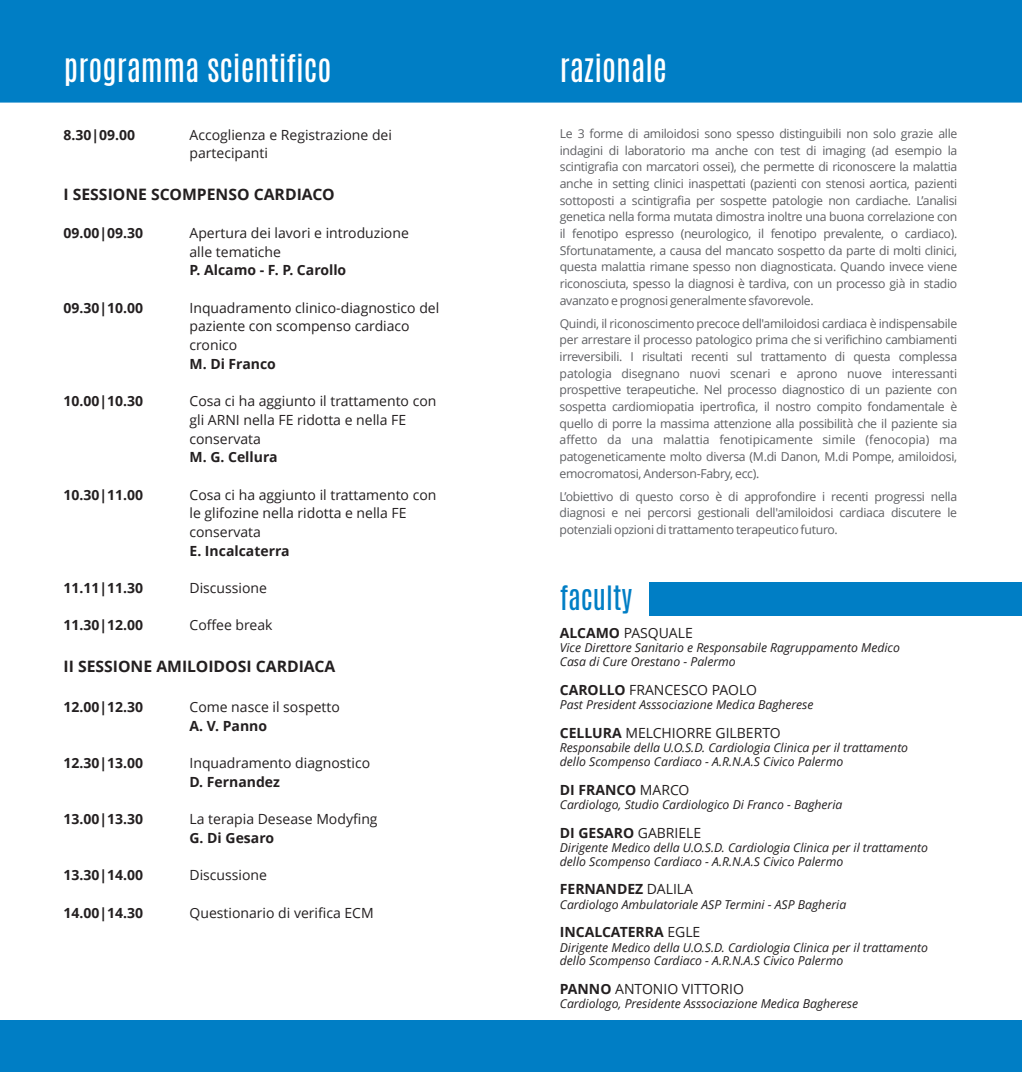
<style>
.page{position:relative;width:1022px;height:1072px;background:#fff}
.page>*{position:absolute;margin:0;border:0;box-sizing:border-box;transform-origin:0 0}
.t1{font:31.5px "Antonio";color:#fff}
.t2{font:28px "Antonio";color:#007ec5}
.t3{font:700 15.75px "Open Sans";color:#231f20}
.t4{font:14px/18.7px "Open Sans";color:#231f20}
.t5{font:700 14px "Open Sans";color:#231f20}
.t6{font:12.25px/16.6px "Open Sans";letter-spacing:-.025em;color:#5e5f63;text-align:justify}
.t7{font:italic 12.25px/13.7px "Open Sans";color:#231f20}
.s1{font-weight:700}
.s2{font-weight:400}
</style>
<div class="page">
<div style="left:0;top:0;width:1022px;height:103px;background:#007ec5"></div>
<div style="left:0;top:1020px;width:1022px;height:51px;background:#007ec5"></div>
<div style="left:649px;top:583px;width:373px;height:33px;background:#007ec5"></div>
<h1 class="t1" style="left:64px;top:46px;width:269px">programma scientifico</h1>
<p class="t5" style="left:63px;top:129px;width:73px">8.30|09.00</p>
<p class="t4" style="left:189px;top:127px;width:204px">Accoglienza e Registrazione dei partecipanti</p>
<p class="t3" style="left:64px;top:188px;width:273px">I SESSIONE SCOMPENSO CARDIACO</p>
<p class="t5" style="left:64px;top:227px;width:81px">09.00|09.30</p>
<p class="t4" style="left:190px;top:225px;width:221px">Apertura dei lavori e introduzione alle tematiche</p>
<p class="t5" style="left:190px;top:264px;width:158px">P. Alcamo - F. P. Carollo</p>
<p class="t5" style="left:64px;top:302px;width:81px">09.30|10.00</p>
<p class="t4" style="left:190px;top:300px;width:251px">Inquadramento clinico-diagnostico del paziente con scompenso cardiaco cronico</p>
<p class="t5" style="left:190px;top:358px;width:88px">M. Di Franco</p>
<p class="t5" style="left:64px;top:395px;width:81px">10.00|10.30</p>
<p class="t4" style="left:190px;top:393px;width:248px">Cosa ci ha aggiunto il trattamento con gli ARNI nella FE ridotta e nella FE conservata</p>
<p class="t5" style="left:190px;top:451px;width:90px">M. G. Cellura</p>
<p class="t5" style="left:64px;top:489px;width:81px">10.30|11.00</p>
<p class="t4" style="left:190px;top:486px;width:248px">Cosa ci ha aggiunto il trattamento con le glifozine nella ridotta e nella FE conservata</p>
<p class="t5" style="left:190px;top:545px;width:102px">E. Incalcaterra</p>
<p class="t5" style="left:64px;top:582px;width:81px">11.11|11.30</p>
<p class="t4" style="left:190px;top:580px;width:79px">Discussione</p>
<p class="t5" style="left:64px;top:619px;width:81px">11.30|12.00</p>
<p class="t4" style="left:190px;top:617px;width:85px">Coffee break</p>
<p class="t3" style="left:64px;top:660px;width:273px">II SESSIONE AMILOIDOSI CARDIACA</p>
<p class="t5" style="left:64px;top:701px;width:81px">12.00|12.30</p>
<p class="t4" style="left:190px;top:699px;width:152px">Come nasce il sospetto</p>
<p class="t5" style="left:190px;top:720px;width:79px">A. V. Panno</p>
<p class="t5" style="left:64px;top:757px;width:81px">12.30|13.00</p>
<p class="t4" style="left:190px;top:755px;width:182px">Inquadramento diagnostico</p>
<p class="t5" style="left:190px;top:776px;width:92px">D. Fernandez</p>
<p class="t5" style="left:64px;top:813px;width:81px">13.00|13.30</p>
<p class="t4" style="left:190px;top:811px;width:190px">La terapia Desease Modyfing</p>
<p class="t5" style="left:190px;top:832px;width:86px">G. Di Gesaro</p>
<p class="t5" style="left:64px;top:869px;width:81px">13.30|14.00</p>
<p class="t4" style="left:190px;top:867px;width:79px">Discussione</p>
<p class="t5" style="left:64px;top:907px;width:81px">14.00|14.30</p>
<p class="t4" style="left:190px;top:904px;width:186px">Questionario di verifica ECM</p>
<h1 class="t1" style="left:560px;top:46px;width:109px">razionale</h1>
<p class="t6" style="left:560px;top:126px;width:399px">Le 3 forme di amiloidosi sono spesso distinguibili non solo grazie alle indagini di laboratorio ma anche con test di imaging (ad esempio la scintigrafia con marcatori ossei), che permette di riconoscere la malattia anche in setting clinici inaspettati (pazienti con stenosi aortica, pazienti sottoposti a scintigrafia per sospette patologie non cardiache. L’analisi genetica nella forma mutata dimostra inoltre una buona correlazione con il fenotipo espresso (neurologico, il fenotipo prevalente, o cardiaco).<br>Sfortunatamente, a causa del mancato sospetto da parte di molti clinici, questa malattia rimane spesso non diagnosticata. Quando invece viene riconosciuta, spesso la diagnosi è tardiva, con un processo già in stadio avanzato e prognosi generalmente sfavorevole.</p>
<p class="t6" style="left:559px;top:316px;width:399px">Quindi, il riconoscimento precoce dell'amiloidosi cardiaca è indispensabile per arrestare il processo patologico prima che si verifichino cambiamenti irreversibili. I risultati recenti sul trattamento di questa complessa patologia disegnano nuovi scenari e aprono nuove interessanti prospettive terapeutiche. Nel processo diagnostico di un paziente con sospetta cardiomiopatia ipertrofica, il nostro compito fondamentale è quello di porre la massima attenzione alla possibilità che il paziente sia affetto da una malattia fenotipicamente simile (fenocopia) ma patogeneticamente molto diversa (M.di Danon, M.di Pompe, amiloidosi, emocromatosi, Anderson-Fabry, ecc).</p>
<p class="t6" style="left:559px;top:489px;width:399px">L’obiettivo di questo corso è di approfondire i recenti progressi nella diagnosi e nei percorsi gestionali dell'amiloidosi cardiaca discutere le potenziali opzioni di trattamento terapeutico futuro.</p>
<h2 class="t2" style="left:560px;top:577px;width:74px">faculty</h2>
<p class="t4" style="left:560px;top:625px;width:134px"><span class="s1">ALCAMO</span> PASQUALE</p>
<p class="t7" style="left:560px;top:642px;width:342px">Vice Direttore Sanitario e Responsabile Ragruppamento Medico<br>Casa di Cure Orestano - Palermo</p>
<p class="t4" style="left:560px;top:682px;width:199px"><span class="s1">CAROLLO</span> FRANCESCO PAOLO</p>
<p class="t7" style="left:560px;top:699px;width:255px">Past President Asssociazione Medica Bagherese</p>
<p class="t4" style="left:560px;top:725px;width:222px"><span class="s1">CELLURA</span> MELCHIORRE GILBERTO</p>
<p class="t7" style="left:560px;top:755px;width:285px">dello Scompenso Cardiaco - A.R.N.A.S Civico Palermo</p>
<p class="t5" style="left:560px;top:784px;width:131px">DI FRANCO <span class="s2">MARCO</span></p>
<p class="t7" style="left:560px;top:798px;width:284px">Cardiologo, Studio Cardiologico Di Franco - Bagheria</p>
<p class="t5" style="left:560px;top:827px;width:143px">DI GESARO <span class="s2">GABRIELE</span></p>
<p class="t7" style="left:560px;top:841px;width:370px">Dirigente Medico della U.O.S.D. Cardiologia Clinica per il trattamento dello Scompenso Cardiaco - A.R.N.A.S Civico Palermo</p>
<p class="t5" style="left:560px;top:883px;width:135px">FERNANDEZ <span class="s2">DALILA</span></p>
<p class="t7" style="left:560px;top:898px;width:288px">Cardiologo Ambulatoriale ASP Termini - ASP Bagheria</p>
<p class="t5" style="left:560px;top:926px;width:142px">INCALCATERRA <span class="s2">EGLE</span></p>
<p class="t7" style="left:560px;top:941px;width:370px">Dirigente Medico della U.O.S.D. Cardiologia Clinica per il trattamento dello Scompenso Cardiaco - A.R.N.A.S Civico Palermo</p>
<p class="t4" style="left:560px;top:981px;width:186px"><span class="s1">PANNO</span> ANTONIO VITTORIO</p>
<p class="t7" style="left:560px;top:998px;width:300px">Cardiologo, Presidente Asssociazione Medica Bagherese</p>
<p class="t7" style="left:560px;top:742px;width:350px">Responsabile della U.O.S.D. Cardiologia Clinica per il trattamento</p>
</div>
